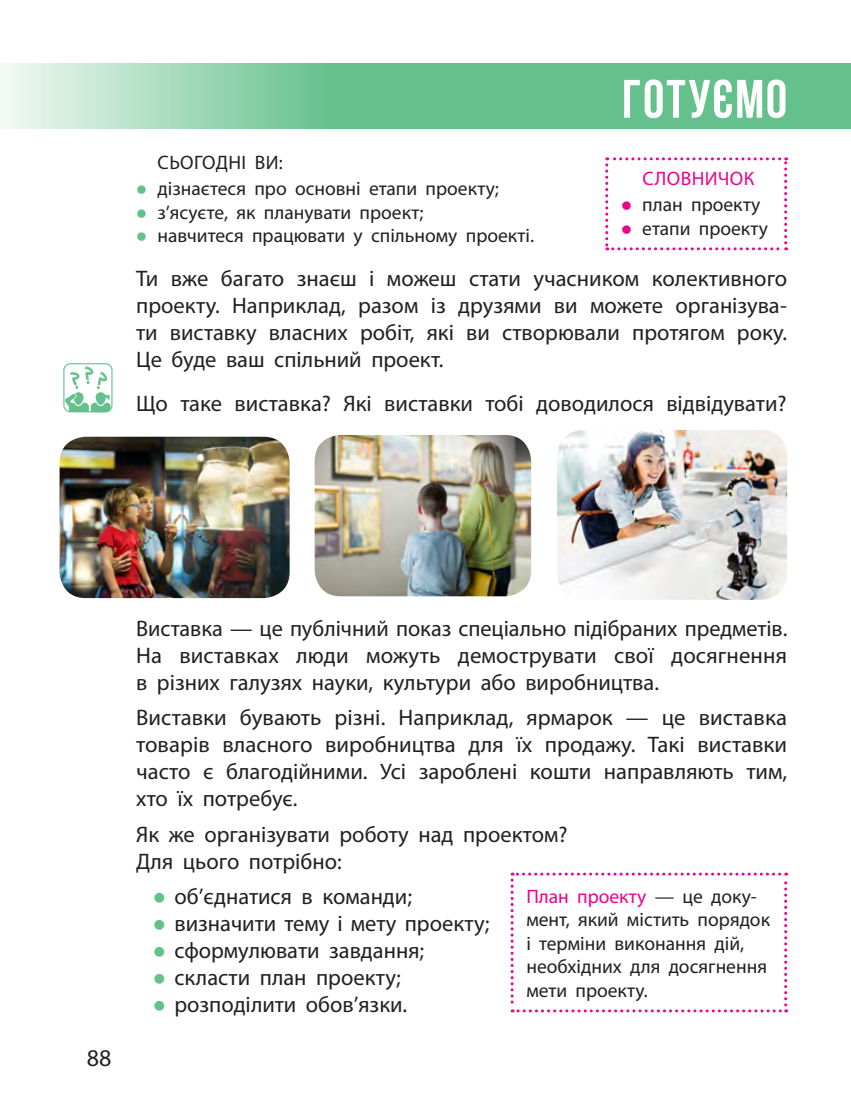
<style>
.page{position:relative;width:851px;height:1106px;background:#fff}
.page>*{position:absolute;margin:0;border:0;box-sizing:border-box;transform-origin:0 0}
.t1{font:700 54px "Bebas Neue";letter-spacing:.03em;color:#fff}
.t2{font:24px "Myriad Pro";color:#231f20}
.t3{font:22.5px/27px "Myriad Pro";color:#231f20;text-align:justify}
.t4{font:19.5px/23.4px "Myriad Pro";color:#231f20}
.t5{font:19.5px "Myriad Pro";letter-spacing:.02em;color:#ed028c}
.s1{color:#ed028c}
</style>
<div class="page">
<svg style="left:0;top:64px;width:850px;height:65px;background:#80cc9f"></svg>
<div style="left:63px;top:363px;width:49px;height:49px;border:1px solid #65c18b;border-radius:6px"></div>
<svg style="left:64px;top:366px;width:47px;height:47px"></svg>
<svg style="left:510px;top:872px;width:277px;height:140px"></svg>
<img style="left:60px;top:437px;width:229px;height:161px">
<img style="left:314px;top:435px;width:217px;height:161px">
<img style="left:557px;top:430px;width:230px;height:170px">
<svg style="left:605px;top:157px;width:182px;height:93px"></svg>
<svg style="left:714px;top:79px;width:17px;height:39px"></svg>
<h1 class="t1" style="left:621px;top:69px;width:90px">готу</h1>
<h1 class="t1" style="left:735px;top:69px;width:54px">МО</h1>
<p class="t4" style="left:158px;top:150px;width:24px">Сьогод</p>
<p class="t4" style="left:157px;top:149px;width:343px;line-height:26.4px;text-indent:71px">ніви:<br>дізнаєтеся про основні етапи проекту;</p>
<p class="t4" style="left:157px;top:200px;width:378px">з’ясуєте, як планувати проект;<br>навчитеся працювати у спільному проекті.</p>
<p class="t3" style="left:136px;top:265px;width:652px">Ти вже багато знаєш і можеш стати учасником колективного проекту. Наприклад, разом із друзями ви можете організува&shy;ти виставку власних робіт, які ви створювали протягом року.<br>Це буде ваш спільний проект.</p>
<p class="t3" style="left:136px;top:390px;width:652px">Що таке виставка? Які виставки тобі доводилося відвідувати?</p>
<p class="t5" style="left:642px;top:166px;width:113px">СЛОВНИЧОК</p>
<p class="t4" style="left:642px;top:193px;width:127px">план проекту етапи проекту</p>
<p class="t2" style="left:87px;top:1043px;width:26px">88</p>
<p class="t3" style="left:136px;top:614px;width:652px">Виставка — це публічний показ спеціально підібраних предметів.<br>На виставках люди можуть демострувати свої досягнення в різних галузях науки, культури або виробництва.</p>
<p class="t3" style="left:136px;top:704px;width:652px">Виставки бувають різні. Наприклад, ярмарок — це виставка товарів власного виробництва для їх продажу. Такі виставки часто є благодійними. Усі зароблені кошти направляють тим, хто їх потребує.</p>
<p class="t3" style="left:136px;top:820px;width:433px">Як же організувати роботу над проектом?<br>Для цього потрібно:</p>
<p class="t3" style="left:174px;top:883px;width:316px;text-align:left">об’єднатися в команди; визначити тему і мету проекту; сформулювати завдання; скласти план проекту; розподілити обов’язки.</p>
<p class="t4" style="left:526px;top:884px;width:245px"><span class="s1">План проекту</span> — це доку&shy;мент, який містить порядок і терміни виконання дій, необхідних для досягнення мети проекту.</p>
</div>
